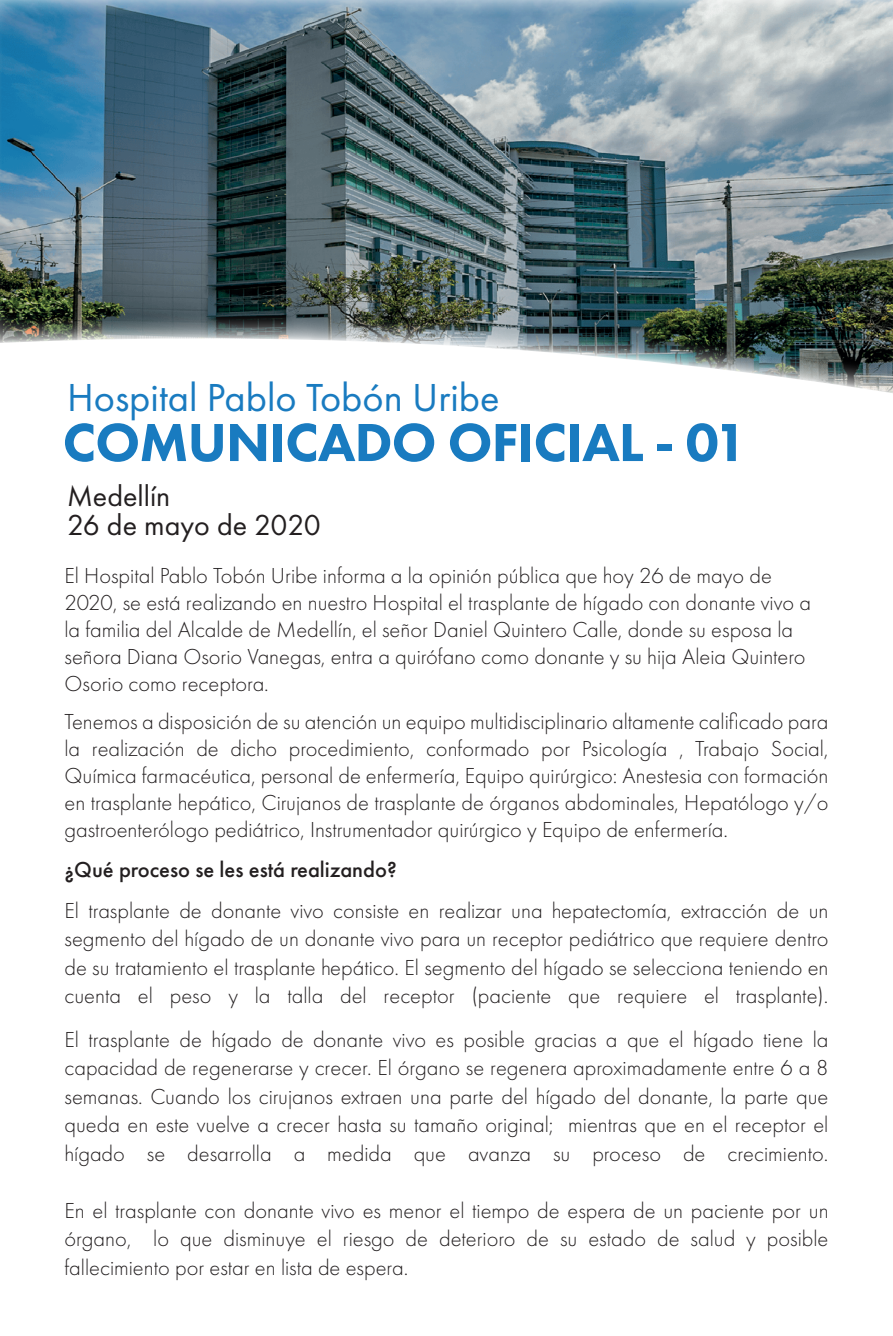
<style>
.page{position:relative;width:893px;height:1336px;background:#fff}
.page>*{position:absolute;margin:0;border:0;box-sizing:border-box;transform-origin:0 0}
.t1{font:800 55.5px "Futura PT";letter-spacing:-.015em;color:#197bc0}
.t2{font:40.5px "Futura PT";color:#197bc0}
.t3{font:30px/28.5px "Futura PT";color:#231f20}
.t4{font:300 22.5px/28.5px "Futura PT";color:#231f20;text-align:justify}
.t5{font:500 22.5px "Futura PT";color:#231f20}
</style>
<div class="page">
<img style="left:0;top:0;width:893px;height:393px">
<h2 class="t2" style="left:67px;top:374px;width:434px">Hospital Pablo Tobón Uribe</h2>
<h1 class="t1" style="left:63px;top:407px;width:687px">COMUNICADO OFICIAL - 01</h1>
<h3 class="t3" style="left:67px;top:481px;width:255px">Medellín<br>26 de mayo de 2020</h3>
<p class="t4" style="left:64px;top:562px;width:748px;line-height:27px;text-align:left">El Hospital Pablo Tobón Uribe informa a la opinión pública que hoy 26 de mayo de 2020, se está realizando en nuestro Hospital el trasplante de hígado con donante vivo a la familia del Alcalde de Medellín, el señor Daniel Quintero Calle, donde su esposa la señora Diana Osorio Vanegas, entra a quirófano como donante y su hija Aleia Quintero Osorio como receptora.</p>
<p class="t4" style="left:64px;top:707px;width:766px;line-height:27px">Tenemos a disposición de su atención un equipo multidisciplinario altamente calificado para la realización de dicho procedimiento, conformado por Psicología , Trabajo Social, Química farmacéutica, personal de enfermería, Equipo quirúrgico: Anestesia con formación en trasplante hepático, Cirujanos de trasplante de órganos abdominales, Hepatólogo y/o gastroenterólogo pediátrico, Instrumentador quirúrgico y Equipo de enfermería.</p>
<p class="t5" style="left:64px;top:855px;width:334px">¿Qué proceso se les está realizando?</p>
<p class="t4" style="left:64px;top:895px;width:766px">El trasplante de donante vivo consiste en realizar una hepatectomía, extracción de un segmento del hígado de un donante vivo para un receptor pediátrico que requiere dentro de su tratamiento el trasplante hepático. El segmento del hígado se selecciona teniendo en cuenta el peso y la talla del receptor (paciente que requiere el trasplante).</p>
<p class="t4" style="left:64px;top:1024px;width:765px">El trasplante de hígado de donante vivo es posible gracias a que el hígado tiene la capacidad de regenerarse y crecer. El órgano se regenera aproximadamente entre 6 a 8 semanas. Cuando los cirujanos extraen una parte del hígado del donante, la parte que queda en este vuelve a crecer hasta su tamaño original; mientras que en el receptor el hígado se desarrolla a medida que avanza su proceso de crecimiento.</p>
<p class="t4" style="left:64px;top:1195px;width:766px">En el trasplante con donante vivo es menor el tiempo de espera de un paciente por un órgano, lo que disminuye el riesgo de deterioro de su estado de salud y posible fallecimiento por estar en lista de espera.</p>
</div>
